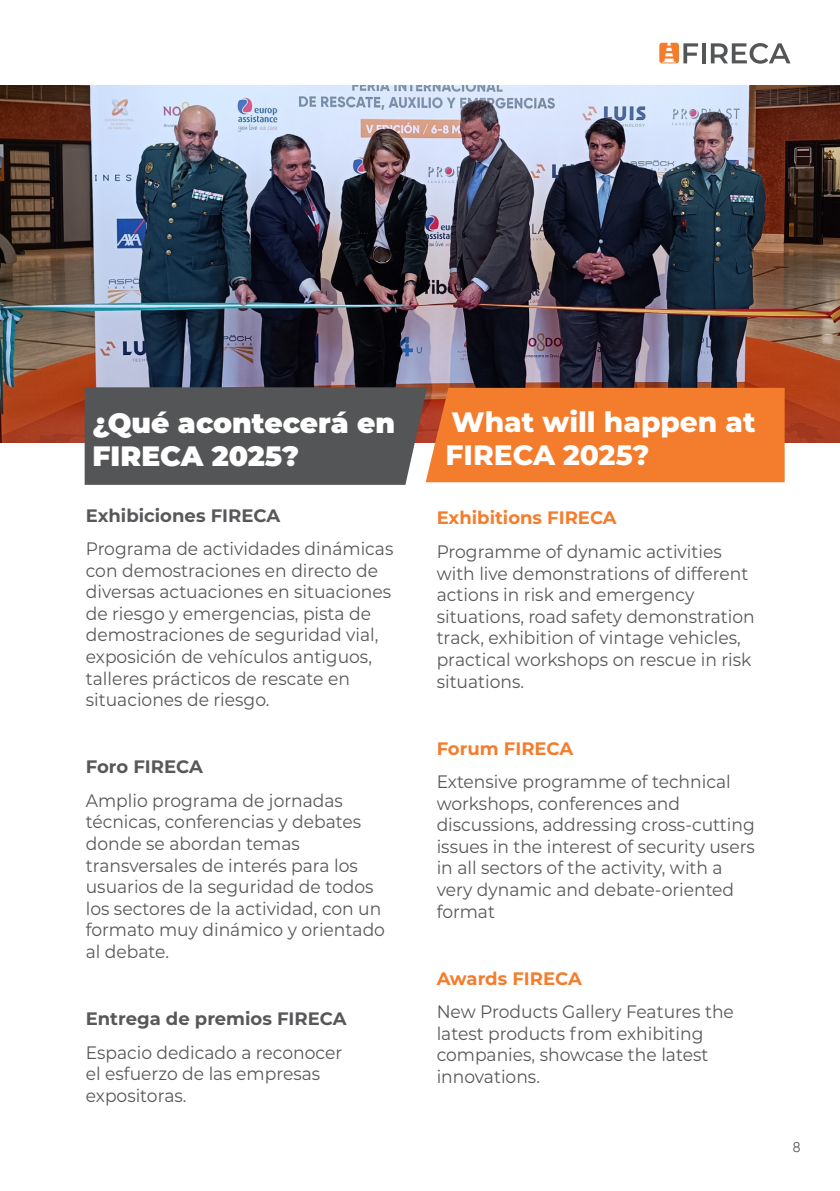
<style>
.page{position:relative;width:840px;height:1191px;background:#fff}
.page>*{position:absolute;margin:0;border:0;box-sizing:border-box;transform-origin:0 0}
.Titulo{font:900 28px/33.6px "Montserrat";color:#fff}
.Titulo-2{font:800 28px/33.6px "Montserrat";color:#fff}
.Cuerpo_de_texto{font:18px/21.6px "Montserrat";color:#57585a;scale:.95 1}
.Titulo-3{font:700 18px "Montserrat";color:#57585a}
.Titulo-4{font:700 18px "Montserrat";color:#f47d2d}
.Cuerpo_de_texto-2{font:700 18px "Montserrat";color:#f47d2d}
.t1{font:14px "Gilroy";color:#57585a}
</style>
<div class="page">
<svg style="left:702px;top:43px;width:3px;height:20px"></svg>
<svg style="left:710px;top:43px;width:80px;height:21px"></svg>
<svg style="left:659px;top:43px;width:38px;height:20px"></svg>
<img style="left:0;top:85px;width:839px;height:357px">
<svg style="left:85px;top:387px;width:699px;height:98px"></svg>
<p class="Titulo" style="left:92px;top:404px;width:304px">¿Qué acontecerá en<br>FIRECA 2025?</p>
<p class="Titulo-2" style="left:445px;top:403px;width:311px">What will happen at<br>FIRECA 2025?</p>
<p class="Titulo-3" style="left:86px;top:502px;width:196px">Exhibiciones FIRECA</p>
<p class="Cuerpo_de_texto" style="left:86px;top:537px;width:325px">Programa de actividades dinámicas con demostraciones en directo de diversas actuaciones en situaciones de riesgo y emergencias, pista de demostraciones de seguridad vial, exposición de vehículos antiguos, talleres prácticos de rescate en situaciones de riesgo.</p>
<p class="Titulo-3" style="left:86px;top:754px;width:118px">Foro FIRECA</p>
<p class="Cuerpo_de_texto" style="left:86px;top:789px;width:316px">Amplio programa de jornadas técnicas, conferencias y debates donde se abordan temas transversales de interés para los usuarios de la seguridad de todos los sectores de la actividad, con un formato muy dinámico y orientado al debate.</p>
<p class="Titulo-3" style="left:86px;top:1005px;width:262px">Entrega de premios FIRECA</p>
<p class="Cuerpo_de_texto" style="left:86px;top:1040px;width:271px">Espacio dedicado a reconocer el esfuerzo de las empresas expositoras.</p>
<p class="Titulo-4" style="left:436px;top:505px;width:181px">Exhibitions FIRECA</p>
<p class="Cuerpo_de_texto" style="left:436px;top:540px;width:336px">Programme of dynamic activities with live demonstrations of different actions in risk and emergency situations, road safety demonstration track, exhibition of vintage vehicles, practical workshops on rescue in risk situations.</p>
<p class="Titulo-4" style="left:436px;top:735px;width:138px">Forum FIRECA</p>
<p class="Cuerpo_de_texto" style="left:436px;top:770px;width:336px">Extensive programme of technical workshops, conferences and discussions, addressing cross-cutting issues in the interest of security users in all sectors of the activity, with a very dynamic and debate-oriented format</p>
<p class="Cuerpo_de_texto-2" style="left:436px;top:965px;width:147px">Awards FIRECA</p>
<p class="Cuerpo_de_texto" style="left:436px;top:1000px;width:314px">New Products Gallery Features the latest products from exhibiting companies, showcase the latest innovations.</p>
<p class="t1" style="left:792px;top:1138px;width:9px">8</p>
</div>
